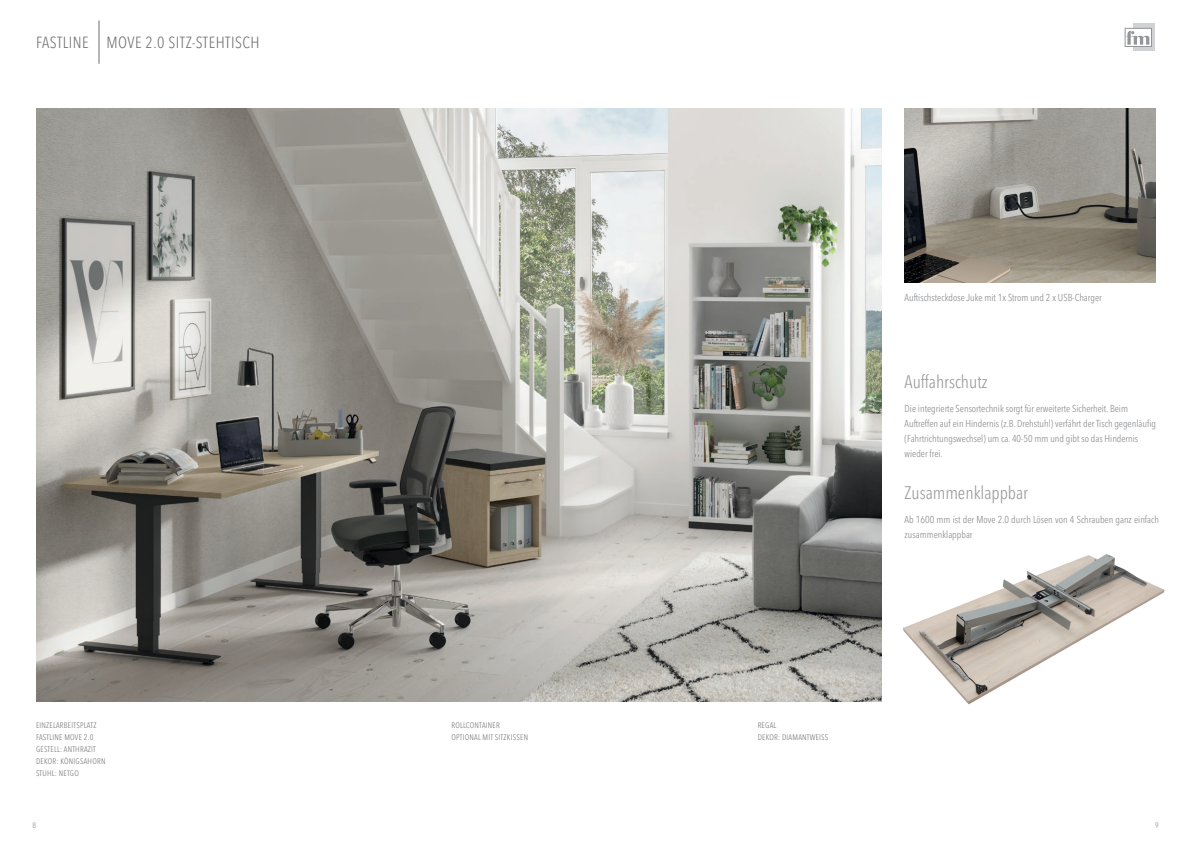
<style>
.page{position:relative;width:1191px;height:842px;background:#fff}
.page>*{position:absolute;margin:0;border:0;box-sizing:border-box;transform-origin:0 0}
.t1{font:300 condensed 18px "Avenir Next LT Pro";color:#939598}
.t2{font:300 condensed 16px "Avenir Next LT Pro";letter-spacing:.03em;color:#6c6d70}
.t3{font:300 condensed 10px/15px "Avenir Next LT Pro";color:#808285}
.t4{font:300 condensed 8px "Avenir Next LT Pro";letter-spacing:.03em;color:#6c6d70}
.t5{font:300 condensed 7.9px "Avenir Next LT Pro";color:#808285}
</style>
<div class="page">
<div style="left:1133px;top:24px;width:22px;height:27px;background:#d1d2d4"></div>
<div style="left:1124px;top:28px;width:27px;height:19px;background:#fff;border:1px solid #939598"></div>
<svg style="left:1126px;top:31px;width:23px;height:14px"></svg>
<img style="left:36px;top:108px;width:846px;height:594px">
<img style="left:904px;top:108px;width:251px;height:175px">
<hr style="left:99px;top:21px;width:1px;height:43px;background:#6c6d70">
<img style="left:903px;top:554px;width:262px;height:151px">
<p class="t2" style="left:36px;top:33px;width:225px">FASTLINE MOVE 2.0 SITZ-STEHTISCH</p>
<p class="t4" style="left:36px;top:720px;width:62px">EINZELARBEITSPLATZ</p>
<p class="t4" style="left:36px;top:732px;width:59px">FASTLINE MOVE 2.0</p>
<p class="t4" style="left:36px;top:744px;width:61px">GESTELL: ANTHRAZIT</p>
<p class="t4" style="left:36px;top:756px;width:71px">DEKOR: KÖNIGSAHORN</p>
<p class="t4" style="left:36px;top:768px;width:44px">STUHL: NETGO</p>
<p class="t4" style="left:451px;top:720px;width:50px">ROLLCONTAINER</p>
<p class="t4" style="left:451px;top:732px;width:78px">OPTIONAL MIT SITZKISSEN</p>
<p class="t4" style="left:757px;top:720px;width:20px">REGAL</p>
<p class="t4" style="left:757px;top:732px;width:72px">DEKOR: DIAMANTWEISS</p>
<p class="t3" style="left:904px;top:290px;width:199px">Auftischsteckdose Juke mit 1x Strom und 2 x USB-Charger</p>
<p class="t1" style="left:904px;top:371px;width:84px">Auffahrschutz</p>
<p class="t3" style="left:904px;top:401px;width:253px">Die integrierte Sensortechnik sorgt für erweiterte Sicherheit. Beim Auftreffen auf ein Hindernis (z.B. Drehstuhl) verfährt der Tisch gegenläufig (Fahrtrichtungswechsel) um ca. 40-50 mm und gibt so das Hindernis wieder frei.</p>
<p class="t1" style="left:904px;top:482px;width:125px">Zusammenklappbar</p>
<p class="t3" style="left:904px;top:512px;width:256px">Ab 1600 mm ist der Move 2.0 durch Lösen von 4 Schrauben ganz einfach zusammenklappbar</p>
<p class="t5" style="left:32px;top:820px;width:5px">8</p>
<p class="t5" style="left:1155px;top:820px;width:5px">9</p>
</div>
